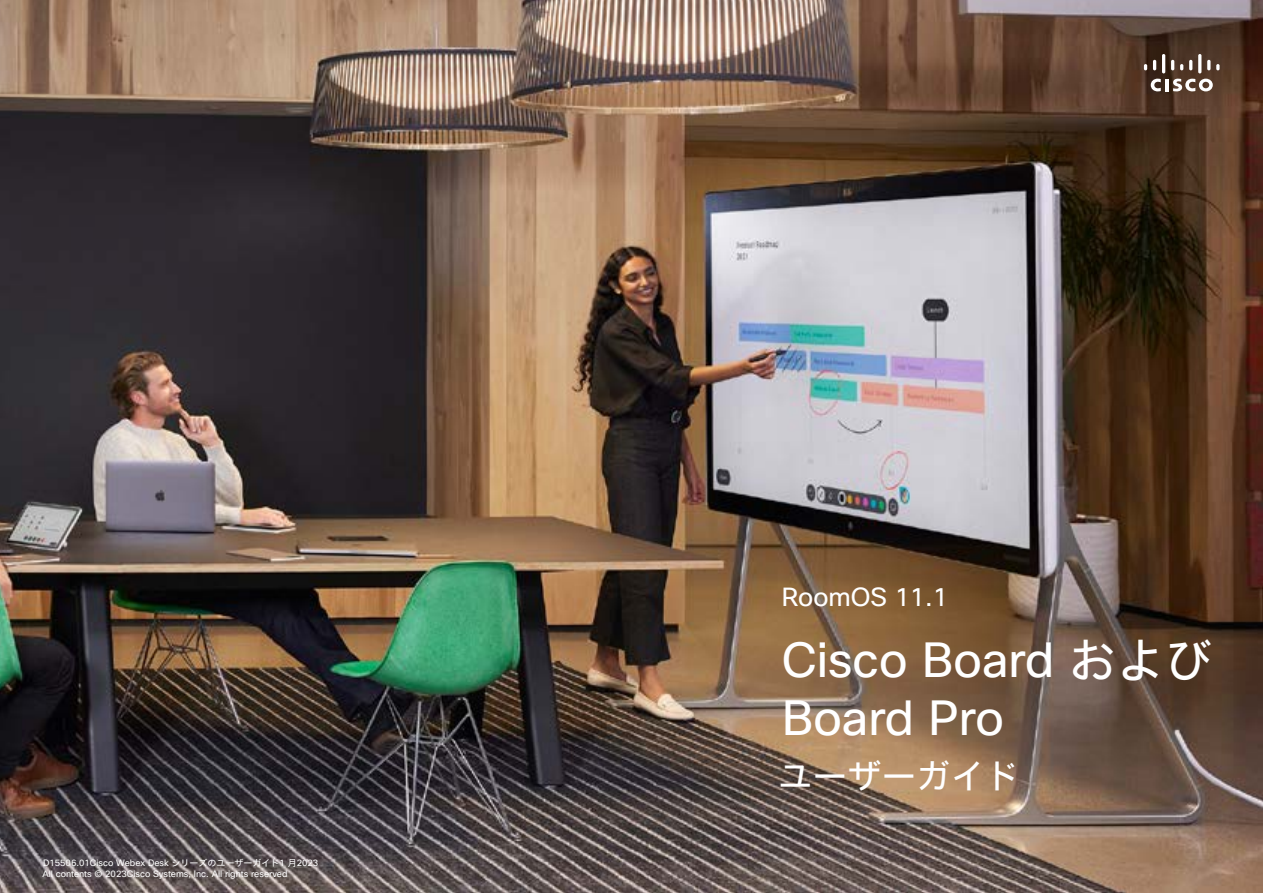
<style>
.page{position:relative;width:1263px;height:893px;background:#fff}
.page>*{position:absolute;margin:0;border:0;box-sizing:border-box;transform-origin:0 0}
.t1{font:48px/57.6px "Cisco Sans JPN";color:#fff}
.t2{font:34.5px "Cisco Sans JPN";color:#fff}
.t3{font:25.5px "Cisco Sans JPN";color:#fff}
.t4{font:9px/10.8px "Cisco Sans JPN";color:#fff}
</style>
<div class="page">
<img style="left:0;top:0;width:1263px;height:893px">
<svg style="left:1151px;top:79px;width:62px;height:12px"></svg>
<svg style="left:1144px;top:64px;width:3px;height:6px"></svg>
<svg style="left:1153px;top:60px;width:3px;height:10px"></svg>
<hr style="left:1162px;top:54px;width:3px;height:19px;background:#fff;border-radius:2px">
<svg style="left:1171px;top:60px;width:3px;height:10px"></svg>
<svg style="left:1180px;top:64px;width:3px;height:6px"></svg>
<svg style="left:1189px;top:60px;width:3px;height:10px"></svg>
<hr style="left:1198px;top:54px;width:3px;height:19px;background:#fff;border-radius:2px">
<svg style="left:1207px;top:60px;width:3px;height:10px"></svg>
<svg style="left:1216px;top:64px;width:3px;height:6px"></svg>
<p class="t4" style="left:42px;top:857px;width:277px">D15506.01Cisco Webex Desk シリーズのユーザーガイド1 月2023<br>All contents © 2023Cisco Systems, Inc. All rights reserved</p>
<h3 class="t3" style="left:782px;top:579px;width:168px">RoomOS 11.1</h3>
<h1 class="t1" style="left:782px;top:631px;width:432px">Cisco Board および<br>Board Pro</h1>
<h2 class="t2" style="left:778px;top:752px;width:243px">ユーザーガイド</h2>
</div>
